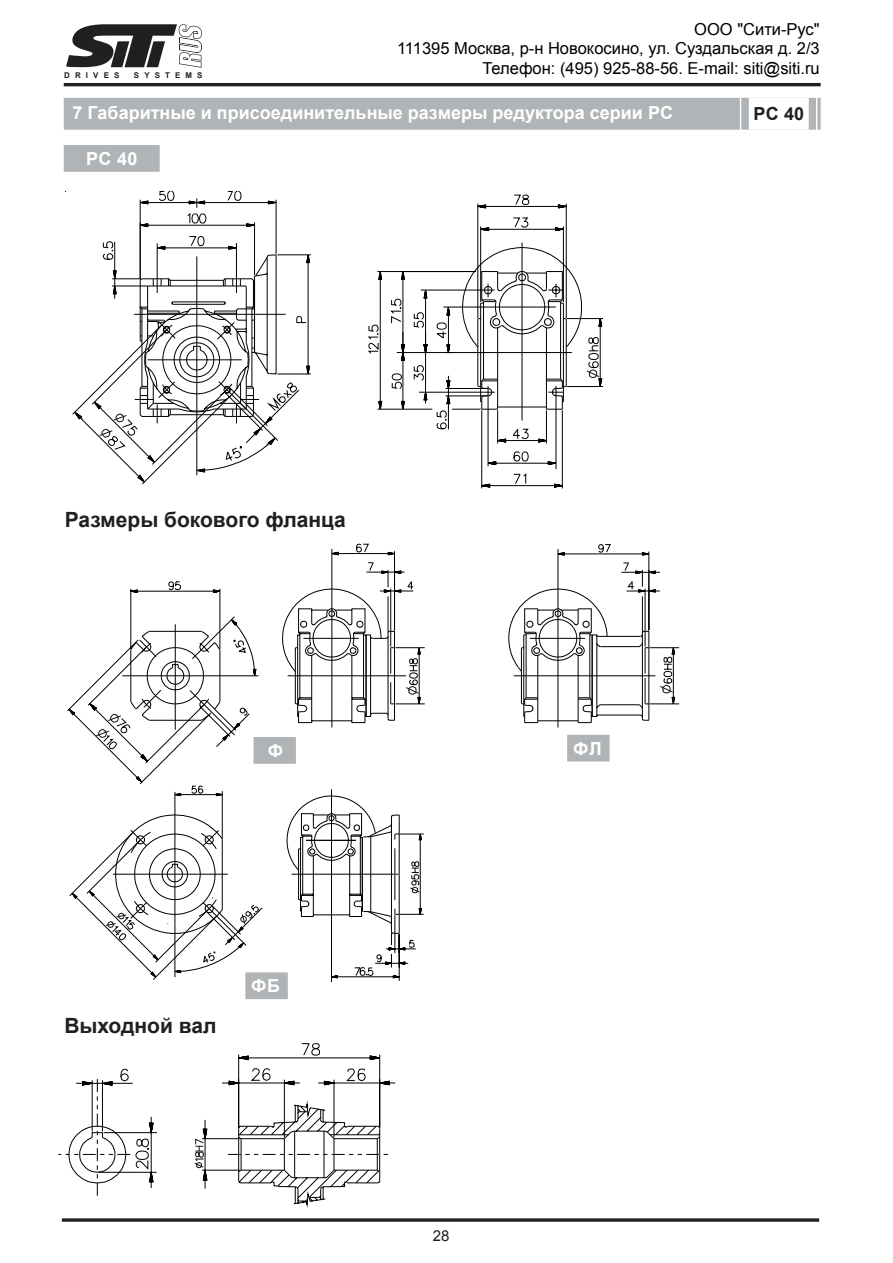
<style>
.page{position:relative;width:893px;height:1263px;background:#fff}
.page>*{position:absolute;margin:0;border:0;box-sizing:border-box;transform-origin:0 0}
.t1{font:700 21px "Arial";color:#211f1f}
.t2{font:700 18px "Arial";color:#fff}
.t3{font:700 18px "Arial";letter-spacing:-.33em;color:#211f1f}
.t4{font:16.5px/19.8px "Arial";color:#000;text-align:right}
.t5{font:15px "Arial";color:#211f1f}
.t6{font:700 7.95px "Arial";letter-spacing:.645em;color:#211f1f}
.s1{color:#fff}
</style>
<div class="page">
<div style="left:64px;top:83px;width:757px;height:3px;border:1px solid #211f1f"></div>
<div style="left:62px;top:1218px;width:757px;height:4px;border:1px solid #211f1f"></div>
<div style="left:64px;top:99px;width:756px;height:30px;background:#b0b4b6"></div>
<div style="left:64px;top:98px;width:757px;height:32px;border:1px solid #b0b4b6"></div>
<div style="left:750px;top:99px;width:58px;height:30px;background:#fff"></div>
<div style="left:749px;top:98px;width:60px;height:32px;border:1px solid #fff"></div>
<hr style="left:816px;top:98px;width:1px;height:32px;background:#fff">
<hr style="left:740px;top:98px;width:1px;height:32px;background:#fff">
<div style="left:64px;top:146px;width:95px;height:25px;background:#b0b4b6"></div>
<div style="left:64px;top:145px;width:96px;height:27px;border:1px solid #b0b4b6"></div>
<div style="left:246px;top:973px;width:41px;height:25px;background:#b0b4b6"></div>
<div style="left:245px;top:972px;width:43px;height:27px;border:1px solid #b0b4b6"></div>
<hr style="left:394px;top:551px;width:1px;height:79px;background:#000">
<hr style="left:648px;top:552px;width:1px;height:78px;background:#000">
<hr style="left:558px;top:549px;width:1px;height:178px;background:#000">
<hr style="left:332px;top:549px;width:1px;height:178px;background:#000">
<hr style="left:331px;top:789px;width:1px;height:193px;background:#000">
<svg style="left:557px;top:544px;width:93px;height:12px"></svg>
<svg style="left:331px;top:543px;width:64px;height:13px"></svg>
<svg style="left:255px;top:668px;width:355px;height:96px"></svg>
<svg style="left:282px;top:562px;width:397px;height:161px"></svg>
<svg style="left:69px;top:785px;width:355px;height:196px"></svg>
<svg style="left:65px;top:190px;width:539px;height:299px"></svg>
<svg style="left:58px;top:1043px;width:338px;height:165px"></svg>
<svg style="left:66px;top:24px;width:136px;height:44px"></svg>
<svg style="left:84px;top:581px;width:171px;height:183px"></svg>
<p class="t6" style="left:64px;top:70px;width:57px">DRIVES</p>
<p class="t6" style="left:134px;top:70px;width:70px">SYSTEMS</p>
<p class="t4" style="left:397px;top:19px;width:424px">ООО "Сити-Рус"<br>111395 Москва, р-н Новокосино, ул. Суздальская д. 2/3<br>Телефон: (495) 925-88-56. E-mail: siti@siti.ru</p>
<p class="t2" style="left:72px;top:100px;width:602px">7 Габаритные и присоединительные размеры редуктора серии РС</p>
<p class="t3" style="left:754px;top:102px;width:52px">Р<span class="s1">0</span>С<span class="s1">4 1</span>4 0</p>
<p class="t2" style="left:86px;top:147px;width:53px">РС 40</p>
<p class="t1" style="left:65px;top:506px;width:283px">Размеры бокового фланца</p>
<p class="t2" style="left:268px;top:739px;width:17px">Ф</p>
<p class="t2" style="left:573px;top:736px;width:30px">ФЛ</p>
<p class="t1" style="left:64px;top:1012px;width:154px">Выходной вал</p>
<p class="t2" style="left:251px;top:974px;width:30px">ФБ</p>
<p class="t5" style="left:433px;top:1226px;width:18px">28</p>
</div>
